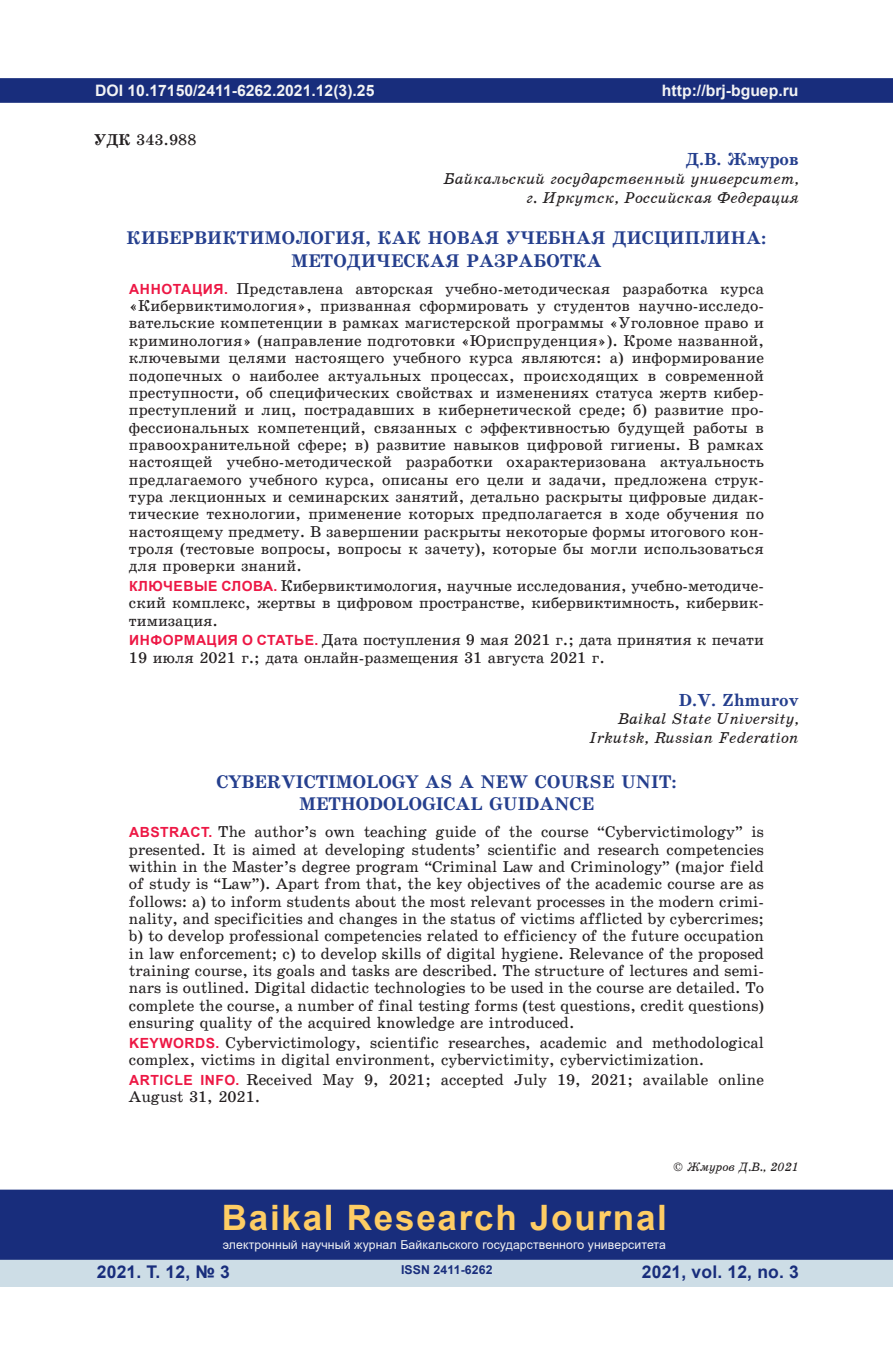
<style>
.page{position:relative;width:893px;height:1360px;background:#fff}
.page>*{position:absolute;margin:0;border:0;box-sizing:border-box;transform-origin:0 0}
.t1{font:700 35px "Arial";letter-spacing:.05em;color:#fecd64}
.t2{font:18.38px/22.2px "School Book C Bold";letter-spacing:.01em;color:#253f8e;text-align:center}
.t3{font:700 17.5px "Arial";letter-spacing:.01em;color:#182d7c}
.t4{font:17.5px "School Book C Bold";color:#253f8e}
.t5{font:15.75px/17.3px "School Book C";color:#231f20;text-align:justify}
.t6{font:15.75px/18.9px "School Book C Italic";color:#231f20;text-align:right}
.t7{font:700 15.75px "Arial";color:#f2f3f4}
.t8{font:12.25px "Arial";letter-spacing:.01em;color:#f2f3f4}
.t9{font:12.25px "School Book C Italic";color:#231f20}
.t10{font:700 12.25px "Arial";letter-spacing:.01em;color:#182d7c}
.s1{font-family:"School Book C Bold"}
.s2{font-family:"Arial";font-weight:700;font-size:14px;color:#ed1845}
</style>
<div class="page">
<div style="left:0;top:78px;width:893px;height:25px;background:#182d7c;border:2px solid #182d7c"></div>
<div style="left:0;top:1258px;width:893px;height:28px;background:#cddde6"></div>
<div style="left:0;top:1189px;width:893px;height:70px;background:#182d7c;border:2px solid #182d7c"></div>
<p class="t7" style="left:95px;top:79px;width:281px">DOI 10.17150/2411-6262.2021.12(3).25</p>
<p class="t5" style="left:94px;top:131px;width:104px"><span class="s1">УДК</span> 343.988</p>
<p class="t7" style="left:662px;top:79px;width:138px">http://brj-bguep.ru</p>
<p class="t4" style="left:686px;top:150px;width:114px">Д.В. Жмуров</p>
<p class="t6" style="left:443px;top:169px;width:357px">Байкальский государственный университет, г. Иркутск, Российская Федерация</p>
<p class="t2" style="left:127px;top:227px;width:641px">КИБЕРВИКТИМОЛОГИЯ, КАК НОВАЯ УЧЕБНАЯ ДИСЦИПЛИНА:<br>МЕТОДИЧЕСКАЯ РАЗРАБОТКА</p>
<p class="t5" style="left:129px;top:280px;width:637px"><span class="s2">АННОТАЦИЯ.</span> Представлена авторская учебно-методическая разработка курса «Кибервиктимология», призванная сформировать у студентов научно-исследо&shy;вательские компетенции в рамках магистерской программы «Уголовное право и криминология» (направление подготовки «Юриспруденция»). Кроме названной, ключевыми целями настоящего учебного курса являются: а) информирование подопечных о наиболее актуальных процессах, происходящих в современной преступности, об специфических свойствах и изменениях статуса жертв кибер&shy;преступлений и лиц, пострадавших в кибернетической среде; б) развитие про&shy;фессиональных компетенций, связанных с эффективностью будущей работы в правоохранительной сфере; в) развитие навыков цифровой гигиены. В рамках настоящей учебно-методической разработки охарактеризована актуальность предлагаемого учебного курса, описаны его цели и задачи, предложена струк&shy;тура лекционных и семинарских занятий, детально раскрыты цифровые дидак&shy;тические технологии, применение которых предполагается в ходе обучения по настоящему предмету. В завершении раскрыты некоторые формы итогового кон&shy;троля (тестовые вопросы, вопросы к зачету), которые бы могли использоваться для проверки знаний.</p>
<p class="t5" style="left:129px;top:577px;width:636px"><span class="s2">КЛЮЧЕВЫЕ СЛОВА.</span> Кибервиктимология, научные исследования, учебно-методиче&shy;ский комплекс, жертвы в цифровом пространстве, кибервиктимность, кибервик&shy;тимизация.</p>
<p class="t5" style="left:129px;top:631px;width:636px"><span class="s2">ИНФОРМАЦИЯ О СТАТЬЕ.</span> Дата поступления 9 мая 2021 г.; дата принятия к печати<br>19 июля 2021 г.; дата онлайн-размещения 31 августа 2021 г.</p>
<p class="t4" style="left:679px;top:690px;width:121px">D.V. Zhmurov</p>
<p class="t6" style="left:589px;top:709px;width:211px">Baikal State University,<br>Irkutsk, Russian Federation</p>
<p class="t2" style="left:216px;top:770px;width:462px">CYBERVICTIMOLOGY AS A NEW COURSE UNIT:<br>METHODOLOGICAL GUIDANCE</p>
<p class="t5" style="left:129px;top:823px;width:637px"><span class="s2">ABSTRACT.</span> The author’s own teaching guide of the course “Cybervictimology” is presented. It is aimed at developing students’ scientific and research competencies within in the Master’s degree program “Criminal Law and Criminology” (major field of study is “Law”). Apart from that, the key objectives of the academic course are as follows: a) to inform students about the most relevant processes in the modern crimi&shy;nality, and specificities and changes in the status of victims afflicted by cybercrimes; b) to develop professional competencies related to efficiency of the future occupation in law enforcement; c) to develop skills of digital hygiene. Relevance of the proposed training course, its goals and tasks are described. The structure of lectures and semi&shy;nars is outlined. Digital didactic technologies to be used in the course are detailed. To complete the course, a number of final testing forms (test questions, credit questions) ensuring quality of the acquired knowledge are introduced.</p>
<p class="t5" style="left:129px;top:1033px;width:636px"><span class="s2">KEYWORDS.</span> Cybervictimology, scientific researches, academic and methodological complex, victims in digital environment, cybervictimity, cybervictimization.</p>
<p class="t5" style="left:129px;top:1071px;width:636px"><span class="s2">ARTICLE INFO.</span> Received May 9, 2021; accepted July 19, 2021; available online<br>August 31, 2021.</p>
<p class="t9" style="left:674px;top:1160px;width:127px">© Жмуров Д.В., 2021</p>
<h1 class="t1" style="left:222px;top:1192px;width:447px">Baikal Research Journal</h1>
<p class="t8" style="left:223px;top:1236px;width:445px">электронный научный журнал Байкальского государственного университета</p>
<p class="t3" style="left:97px;top:1259px;width:135px">2021. Т. 12, № 3</p>
<p class="t3" style="left:642px;top:1259px;width:159px">2021, vol. 12, no. 3</p>
<p class="t10" style="left:401px;top:1261px;width:93px">ISSN 2411-6262</p>
</div>
